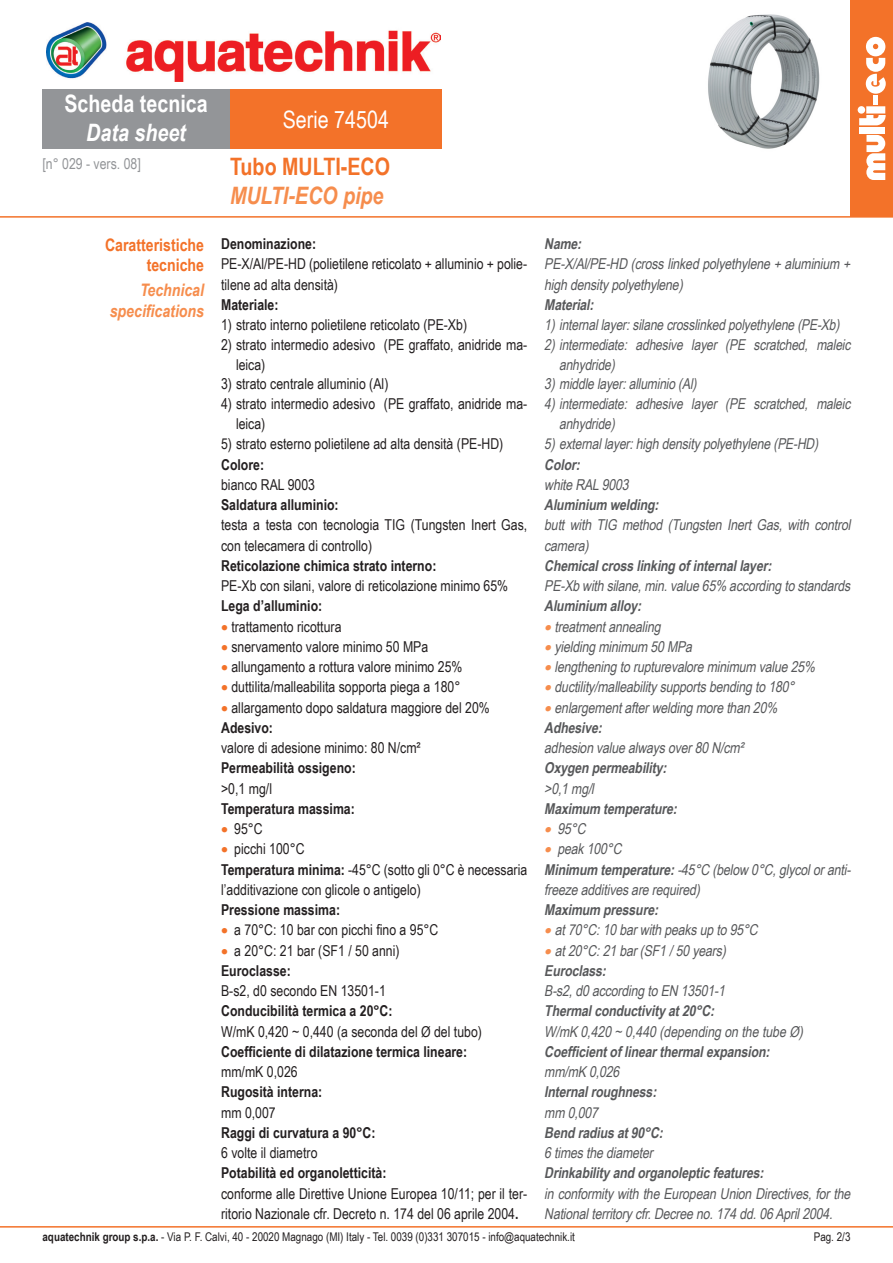
<style>
.page{position:relative;width:893px;height:1263px;background:#fff}
.page>*{position:absolute;margin:0;border:0;box-sizing:border-box;transform-origin:0 0}
.t1{font:700 24px "Arial Narrow";color:#f37229}
.t2{font:italic 700 24px "Arial Narrow";color:#f68d4d}
.t3{font:700 24px "Arial Narrow";color:#fff}
.t4{font:24px "Arial Narrow";color:#fff}
.t5{font:italic 700 24px "Arial Narrow";color:#fff}
.t6{font:700 17.25px/20.7px "Arial Narrow";color:#f37229;text-align:right}
.t7{font:italic 700 17.25px/20.7px "Arial Narrow";color:#f68d4d;text-align:right}
.t8{font:15px/20.2px "Arial Narrow";color:#231f20}
.t9{font:italic 15px/20.2px "Arial Narrow";color:#57585a}
.t10{font:700 15px "Arial Narrow";color:#231f20}
.t11{font:italic 700 15px "Arial Narrow";color:#57585a}
.t12{font:15px "Arial Narrow";color:#939598}
.t13{font:12px "Arial Narrow";color:#231f20}
.s1{color:#f37229}
.s2{font-weight:700}
.s3{color:#f68d4d}
</style>
<div class="page">
<hr style="left:0;top:1226px;width:893px;height:1px;background:#f37229">
<div style="left:230px;top:89px;width:212px;height:60px;background:#f37229"></div>
<div style="left:43px;top:89px;width:187px;height:60px;background:#939598"></div>
<hr style="left:0;top:216px;width:893px;height:2px;background:#f37229">
<img style="left:47px;top:22px;width:393px;height:60px">
<img style="left:708px;top:14px;width:112px;height:135px">
<div style="left:850px;top:0;width:43px;height:217px;background:#f37229"></div>
<div style="left:859px;top:127px;width:26px;height:6px;background:#fff"></div>
<svg style="left:866px;top:135px;width:19px;height:45px"></svg>
<svg style="left:859px;top:106px;width:27px;height:19px"></svg>
<div style="left:873px;top:95px;width:5px;height:10px;background:#fff"></div>
<svg style="left:866px;top:37px;width:20px;height:57px"></svg>
<p class="t3" style="left:64px;top:86px;width:145px">Scheda tecnica</p>
<p class="t5" style="left:86px;top:114px;width:101px">Data sheet</p>
<p class="t12" style="left:43px;top:152px;width:100px">[n° 029 - vers. 08]</p>
<p class="t6" style="left:105px;top:233px;width:101px">Caratteristiche tecniche</p>
<p class="t7" style="left:110px;top:279px;width:96px">Technical specifications</p>
<p class="t4" style="left:283px;top:102px;width:108px">Serie 74504</p>
<p class="t1" style="left:230px;top:149px;width:162px">Tubo MULTI-ECO</p>
<p class="t2" style="left:230px;top:178px;width:155px">MULTI-ECO pipe</p>
<p class="t10" style="left:221px;top:232px;width:96px">Denominazione:</p>
<p class="t8" style="left:221px;top:253px;width:308px">PE-X/Al/PE-HD (polietilene reticolato + alluminio + polie&shy;tilene ad alta densità)</p>
<p class="t10" style="left:221px;top:293px;width:59px">Materiale:</p>
<p class="t8" style="left:221px;top:314px;width:247px">1) strato interno polietilene reticolato (PE-Xb)</p>
<p class="t8" style="left:236px;top:335px;width:293px;line-height:19.5px;text-indent:-15px">2) strato intermedio adesivo (PE graffato, anidride ma&shy;leica)</p>
<p class="t8" style="left:221px;top:373px;width:169px">3) strato centrale alluminio (Al)</p>
<p class="t8" style="left:236px;top:393px;width:293px;text-indent:-15px">4) strato intermedio adesivo (PE graffato, anidride ma&shy;leica)</p>
<p class="t8" style="left:221px;top:433px;width:284px">5) strato esterno polietilene ad alta densità (PE-HD)</p>
<p class="t10" style="left:221px;top:453px;width:45px">Colore:</p>
<p class="t8" style="left:221px;top:474px;width:95px">bianco RAL 9003</p>
<p class="t10" style="left:221px;top:493px;width:119px">Saldatura alluminio:</p>
<p class="t8" style="left:221px;top:514px;width:308px">testa a testa con tecnologia TIG (Tungsten Inert Gas, con telecamera di controllo)</p>
<p class="t10" style="left:221px;top:554px;width:217px">Reticolazione chimica strato interno:</p>
<p class="t8" style="left:221px;top:575px;width:289px">PE-Xb con silani, valore di reticolazione minimo 65%</p>
<p class="t10" style="left:221px;top:595px;width:103px">Lega d’alluminio:</p>
<p class="t8" style="left:221px;top:616px;width:122px"><span class="s1">•</span> trattamento ricottura</p>
<p class="t8" style="left:221px;top:636px;width:209px"><span class="s1">•</span> snervamento valore minimo 50 MPa</p>
<p class="t8" style="left:221px;top:656px;width:243px"><span class="s1">•</span> allungamento a rottura valore minimo 25%</p>
<p class="t8" style="left:221px;top:676px;width:241px"><span class="s1">•</span> duttilita/malleabilita sopporta piega a 180°</p>
<p class="t8" style="left:221px;top:697px;width:270px"><span class="s1">•</span> allargamento dopo saldatura maggiore del 20%</p>
<p class="t10" style="left:221px;top:716px;width:53px">Adesivo:</p>
<p class="t8" style="left:221px;top:737px;width:201px">valore di adesione minimo: 80 N/cm²</p>
<p class="t10" style="left:221px;top:757px;width:136px">Permeabilità ossigeno:</p>
<p class="t8" style="left:221px;top:778px;width:52px">&gt;0,1 mg/l</p>
<p class="t10" style="left:221px;top:797px;width:135px">Temperatura massima:</p>
<p class="t8" style="left:221px;top:818px;width:43px"><span class="s1">•</span> 95°C</p>
<p class="t8" style="left:221px;top:838px;width:85px"><span class="s1">•</span> picchi 100°C</p>
<p class="t8" style="left:221px;top:859px;width:308px"><span class="s2">Temperatura minima:</span> -45°C (sotto gli 0°C è necessaria l’additivazione con glicole o antigelo)</p>
<p class="t10" style="left:221px;top:898px;width:120px">Pressione massima:</p>
<p class="t8" style="left:221px;top:919px;width:219px"><span class="s1">•</span> a 70°C: 10 bar con picchi fino a 95°C</p>
<p class="t8" style="left:221px;top:940px;width:180px"><span class="s1">•</span> a 20°C: 21 bar (SF1 / 50 anni)</p>
<p class="t10" style="left:221px;top:959px;width:71px">Euroclasse:</p>
<p class="t8" style="left:221px;top:980px;width:166px">B-s2, d0 secondo EN 13501-1</p>
<p class="t10" style="left:221px;top:1000px;width:173px">Conducibilità termica a 20°C:</p>
<p class="t8" style="left:221px;top:1021px;width:262px">W/mK 0,420 ~ 0,440 (a seconda del Ø del tubo)</p>
<p class="t10" style="left:221px;top:1040px;width:248px">Coefficiente di dilatazione termica lineare:</p>
<p class="t8" style="left:221px;top:1061px;width:78px">mm/mK 0,026</p>
<p class="t10" style="left:221px;top:1081px;width:103px">Rugosità interna:</p>
<p class="t8" style="left:221px;top:1102px;width:56px">mm 0,007</p>
<p class="t10" style="left:221px;top:1121px;width:156px">Raggi di curvatura a 90°C:</p>
<p class="t8" style="left:221px;top:1142px;width:98px">6 volte il diametro</p>
<p class="t10" style="left:221px;top:1162px;width:167px">Potabilità ed organoletticità:</p>
<p class="t8" style="left:221px;top:1183px;width:308px">conforme alle Direttive Unione Europea 10/11; per il ter&shy;ritorio Nazionale cfr. Decreto n. 174 del 06 aprile 2004<span class="s2">.</span></p>
<p class="t11" style="left:544px;top:232px;width:42px">Name:</p>
<p class="t9" style="left:544px;top:253px;width:311px">PE-X/Al/PE-HD (crosslinkedpolyethylene+aluminium + highdensitypolyethylene)</p>
<p class="t11" style="left:544px;top:293px;width:55px">Material:</p>
<p class="t9" style="left:544px;top:314px;width:300px">1) internallayer:silanecrosslinkedpolyethylene(PE-Xb)</p>
<p class="t9" style="left:559px;top:335px;width:296px;line-height:19.5px;text-indent:-15px">2) intermediate: adhesive layer (PE scratched, maleic anhydride)</p>
<p class="t9" style="left:544px;top:373px;width:157px">3) middlelayer:alluminio(Al)</p>
<p class="t9" style="left:559px;top:393px;width:296px;text-indent:-15px">4) intermediate: adhesive layer (PE scratched, maleic anhydride)</p>
<p class="t9" style="left:544px;top:433px;width:279px">5) externallayer:highdensitypolyethylene(PE-HD)</p>
<p class="t11" style="left:544px;top:453px;width:41px">Color:</p>
<p class="t9" style="left:544px;top:474px;width:90px">whiteRAL9003</p>
<p class="t11" style="left:544px;top:493px;width:120px">Aluminium welding:</p>
<p class="t9" style="left:544px;top:514px;width:311px">butt with TIG method (Tungsten Inert Gas, with control camera)</p>
<p class="t11" style="left:544px;top:554px;width:232px">Chemicalcrosslinking ofinternallayer:</p>
<p class="t9" style="left:544px;top:575px;width:311px">PE-Xbwithsilane,min.value65% accordingtostandards</p>
<p class="t11" style="left:544px;top:595px;width:102px">Aluminium alloy:</p>
<p class="t9" style="left:544px;top:616px;width:122px"><span class="s3">•</span> treatmentannealing</p>
<p class="t9" style="left:544px;top:636px;width:153px"><span class="s3">•</span> yieldingminimum 50MPa</p>
<p class="t9" style="left:544px;top:656px;width:276px"><span class="s3">•</span> lengtheningtorupturevaloreminimum value25%</p>
<p class="t9" style="left:544px;top:676px;width:255px"><span class="s3">•</span> ductility/malleabilitysupportsbendingto180°</p>
<p class="t9" style="left:544px;top:697px;width:238px"><span class="s3">•</span> enlargementafterweldingmorethan20%</p>
<p class="t11" style="left:544px;top:716px;width:63px">Adhesive:</p>
<p class="t9" style="left:544px;top:737px;width:204px">adhesionvaluealwaysover80N/cm²</p>
<p class="t11" style="left:544px;top:757px;width:127px">Oxygen permeability:</p>
<p class="t9" style="left:544px;top:778px;width:55px">&gt;0,1mg/l</p>
<p class="t11" style="left:544px;top:797px;width:138px">Maximum temperature:</p>
<p class="t9" style="left:544px;top:818px;width:46px"><span class="s3">•</span> 95°C</p>
<p class="t9" style="left:544px;top:838px;width:83px"><span class="s3">•</span> peak100°C</p>
<p class="t9" style="left:544px;top:859px;width:311px"><span class="s2">Minimum temperature:</span>-45°C (below 0°C,glycoloranti&shy;freezeadditivesarerequired)</p>
<p class="t11" style="left:544px;top:898px;width:119px">Maximum pressure:</p>
<p class="t9" style="left:544px;top:919px;width:219px"><span class="s3">•</span> at70°C:10barwithpeaksupto95°C</p>
<p class="t9" style="left:544px;top:940px;width:187px"><span class="s3">•</span> at20°C:21bar(SF1/50years)</p>
<p class="t11" style="left:544px;top:959px;width:67px">Euroclass:</p>
<p class="t9" style="left:544px;top:980px;width:186px">B-s2,d0accordingtoEN 13501-1</p>
<p class="t11" style="left:544px;top:1000px;width:175px">Thermalconductivityat20°C:</p>
<p class="t9" style="left:544px;top:1021px;width:264px">W/mK 0,420~ 0,440(dependingonthetubeØ)</p>
<p class="t11" style="left:544px;top:1040px;width:231px">Coefficientoflinearthermalexpansion:</p>
<p class="t9" style="left:544px;top:1061px;width:80px">mm/mK 0,026</p>
<p class="t11" style="left:544px;top:1081px;width:117px">Internalroughness:</p>
<p class="t9" style="left:544px;top:1102px;width:59px">mm 0,007</p>
<p class="t11" style="left:544px;top:1121px;width:124px">Bend radiusat90°C:</p>
<p class="t9" style="left:544px;top:1142px;width:114px">6timesthediameter</p>
<p class="t11" style="left:544px;top:1162px;width:224px">Drinkabilityand organolepticfeatures:</p>
<p class="t9" style="left:544px;top:1183px;width:311px">inconformitywiththeEuropeanUnionDirectives,forthe<br>Nationalterritorycfr.Decreeno.174dd.06April2004.</p>
<p class="t13" style="left:43px;top:1228px;width:534px"><span class="s2">aquatechnik group s.p.a.</span> - Via P. F. Calvi, 40 - 20020 Magnago (MI) Italy - Tel. 0039 (0)331 307015 - info@aquatechnik.it</p>
<p class="t13" style="left:814px;top:1228px;width:38px">Pag. 2/3</p>
</div>
